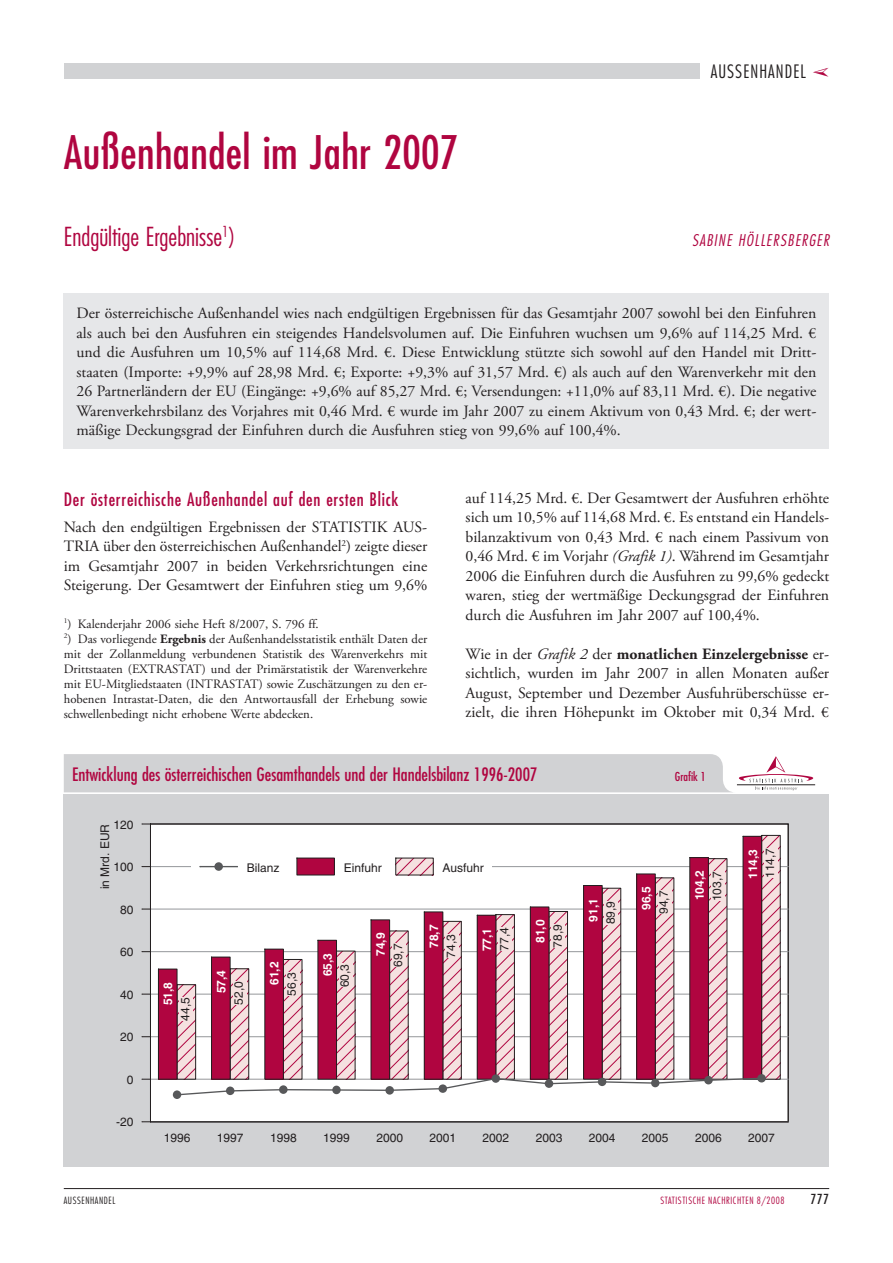
<style>
.page{position:relative;width:893px;height:1263px;background:#fff}
.page>*{position:absolute;margin:0;border:0;box-sizing:border-box;transform-origin:0 0}
.t1{font:condensed 45px "Futura";letter-spacing:.01em;color:#b00540}
.t2{font:300 condensed 25.5px "Futura";color:#b00540}
.t3{font:condensed 18px "Futura";color:#b00540}
.t4{font:condensed 18px "Futura";letter-spacing:.04em;color:#b00540}
.t5{font:300 condensed 18px "Futura";letter-spacing:.06em;color:#231f20}
.t6{font:15.75px/19.5px "Adobe Garamond Pro";color:#231f20;text-align:justify}
.t7{font:italic 300 condensed 15.75px "Futura";letter-spacing:.08em;color:#b00540}
.t8{font:condensed 13.5px "Futura";color:#231f20}
.t9{font:12.75px/15px "Adobe Garamond Pro";color:#231f20;text-align:justify}
.t10{font:12px "Helvetica";color:#231f20}
.t11{font:700 12px "Helvetica";color:#fff}
.t12{font:condensed 12px "Futura";color:#b00540}
.t13{font:300 condensed 9.75px "Futura";letter-spacing:.06em;color:#b00540}
.t14{font:300 condensed 9.75px "Futura";letter-spacing:.06em;color:#231f20}
.s1{font-weight:700}
.s2{font-style:italic}
</style>
<div class="page">
<div style="left:64px;top:64px;width:635px;height:15px;background:#d1d2d4"></div>
<hr style="left:64px;top:1188px;width:765px;height:1px;background:#231f20">
<div style="left:64px;top:293px;width:765px;height:156px;background:#e6e7e9"></div>
<div style="left:64px;top:794px;width:765px;height:373px;background:#d1d2d4"></div>
<div style="left:150px;top:824px;width:638px;height:298px;background:#fff"></div>
<hr style="left:788px;top:824px;width:1px;height:298px;background:#231f20">
<hr style="left:150px;top:823px;width:638px;height:1px;background:#231f20">
<hr style="left:150px;top:1079px;width:638px;height:1px;background:#95979a">
<hr style="left:150px;top:1036px;width:638px;height:1px;background:#95979a">
<hr style="left:150px;top:994px;width:638px;height:1px;background:#95979a">
<hr style="left:150px;top:951px;width:638px;height:1px;background:#95979a">
<hr style="left:150px;top:909px;width:638px;height:1px;background:#95979a">
<hr style="left:150px;top:866px;width:638px;height:1px;background:#95979a">
<hr style="left:150px;top:824px;width:1px;height:298px;background:#231f20">
<hr style="left:150px;top:1121px;width:638px;height:1px;background:#231f20">
<div style="left:761px;top:835px;width:20px;height:245px;border:1px solid #231f20"></div>
<div style="left:158px;top:969px;width:19px;height:110px;background:#b00540"></div>
<div style="left:158px;top:969px;width:19px;height:111px;border:1px solid #231f20"></div>
<div style="left:173px;top:1090px;width:8px;height:9px;background:#57585a;border-radius:50%"></div>
<svg style="left:176px;top:835px;width:604px;height:261px"></svg>
<svg style="left:64px;top:754px;width:749px;height:38px;background:#d5d5d7"></svg>
<hr style="left:737px;top:784px;width:78px;height:1px;background:#231f20">
<h1 class="t1" style="left:64px;top:131px;width:396px">Außenhandel im Jahr 2007</h1>
<p class="t5" style="left:711px;top:64px;width:97px">AUSSENHANDEL</p>
<h2 class="t2" style="left:64px;top:225px;width:174px">Endgültige Ergebnisse<sup>1</sup>)</h2>
<p class="t7" style="left:692px;top:233px;width:139px">SABINE HÖLLERSBERGER</p>
<p class="t6" style="left:77px;top:305px;width:741px">Der österreichische Außenhandel wies nach endgültigen Ergebnissen für das Gesamtjahr 2007 sowohl bei den Einfuhren als auch bei den Ausfuhren ein steigendes Handelsvolumen auf. Die Einfuhren wuchsen um 9,6% auf 114,25 Mrd. € und die Ausfuhren um 10,5% auf 114,68 Mrd. €. Diese Entwicklung stützte sich sowohl auf den Handel mit Dritt&shy;staaten (Importe: +9,9% auf 28,98 Mrd. €; Exporte: +9,3% auf 31,57 Mrd. €) als auch auf den Warenverkehr mit den 26 Partnerländern der EU (Eingänge: +9,6% auf 85,27 Mrd. €; Versendungen: +11,0% auf 83,11 Mrd. €). Die negative Warenverkehrsbilanz des Vorjahres mit 0,46 Mrd. € wurde im Jahr 2007 zu einem Aktivum von 0,43 Mrd. €; der wert&shy;mäßige Deckungsgrad der Einfuhren durch die Ausfuhren stieg von 99,6% auf 100,4%.</p>
<p class="t4" style="left:64px;top:491px;width:336px">Der österreichische Außenhandel auf den ersten Blick</p>
<p class="t6" style="left:64px;top:518px;width:365px">Nach den endgültigen Ergebnissen der STATISTIK AUS-TRIA über den österreichischen Außenhandel<sup>2</sup>) zeigte dieser im Gesamtjahr 2007 in beiden Verkehrsrichtungen eine Steigerung. Der Gesamtwert der Einfuhren stieg um 9,6%</p>
<p class="t9" style="left:64px;top:617px;width:256px"><sup>1</sup>) Kalenderjahr 2006 siehe Heft 8/2007, S. 796 ff.</p>
<p class="t9" style="left:64px;top:632px;width:365px"><sup>2</sup>) Das vorliegende <span class="s1">Ergebnis</span> der Außenhandelsstatistik enthält Daten der mit der Zollanmeldung verbundenen Statistik des Warenverkehrs mit Drittstaaten (EXTRASTAT) und der Primärstatistik der Warenverkehre mit EU-Mitgliedstaaten (INTRASTAT) sowie Zuschätzungen zu den er&shy;hobenen Intrastat-Daten, die den Antwortausfall der Erhebung sowie schwellenbedingt nicht erhobene Werte abdecken.</p>
<p class="t6" style="left:466px;top:489px;width:365px">auf 114,25 Mrd. €. Der Gesamtwert der Ausfuhren erhöhte sich um 10,5% auf 114,68 Mrd. €. Es entstand ein Handels&shy;bilanzaktivum von 0,43 Mrd. € nach einem Passivum von 0,46 Mrd. € im Vorjahr <span class="s2">(Grafik 1)</span>. Während im Gesamtjahr 2006 die Einfuhren durch die Ausfuhren zu 99,6% gedeckt waren, stieg der wertmäßige Deckungsgrad der Einfuhren durch die Ausfuhren im Jahr 2007 auf 100,4%.</p>
<p class="t6" style="left:466px;top:645px;width:365px">Wie in der <span class="s2">Grafik 2</span> der <span class="s1">monatlichen Einzelergebnisse</span> er&shy;sichtlich, wurden im Jahr 2007 in allen Monaten außer August, September und Dezember Ausfuhrüberschüsse er&shy;zielt, die ihren Höhepunkt im Oktober mit 0,34 Mrd. €</p>
<p class="t3" style="left:72px;top:766px;width:467px">Entwicklung des österreichischen Gesamthandels und der Handelsbilanz 1996-2007</p>
<p class="t12" style="left:675px;top:771px;width:33px">Grafik 1</p>
<p class="t10" style="left:113px;top:820px;width:22px">120</p>
<p class="t10" style="left:100px;top:889px;width:67px;rotate:-90deg">in Mrd. EUR</p>
<p class="t10" style="left:113px;top:863px;width:22px">100</p>
<p class="t10" style="left:120px;top:905px;width:15px">80</p>
<p class="t10" style="left:120px;top:948px;width:15px">60</p>
<p class="t10" style="left:120px;top:990px;width:15px">40</p>
<p class="t10" style="left:120px;top:1033px;width:15px">20</p>
<p class="t10" style="left:127px;top:1075px;width:8px">0</p>
<p class="t10" style="left:116px;top:1118px;width:19px">-20</p>
<p class="t11" style="left:164px;top:1005px;width:25px;rotate:-90deg">51,8</p>
<p class="t10" style="left:181px;top:1021px;width:25px;rotate:-90deg">44,5</p>
<p class="t10" style="left:247px;top:863px;width:34px">Bilanz</p>
<p class="t10" style="left:344px;top:863px;width:40px">Einfuhr</p>
<p class="t10" style="left:443px;top:863px;width:43px">Ausfuhr</p>
<p class="t11" style="left:217px;top:993px;width:25px;rotate:-90deg">57,4</p>
<p class="t11" style="left:270px;top:985px;width:25px;rotate:-90deg">61,2</p>
<p class="t11" style="left:323px;top:976px;width:25px;rotate:-90deg">65,3</p>
<p class="t10" style="left:234px;top:1005px;width:25px;rotate:-90deg">52,0</p>
<p class="t10" style="left:287px;top:996px;width:25px;rotate:-90deg">56,3</p>
<p class="t10" style="left:340px;top:987px;width:25px;rotate:-90deg">60,3</p>
<p class="t11" style="left:376px;top:956px;width:25px;rotate:-90deg">74,9</p>
<p class="t11" style="left:429px;top:948px;width:25px;rotate:-90deg">78,7</p>
<p class="t11" style="left:483px;top:951px;width:25px;rotate:-90deg">77,1</p>
<p class="t11" style="left:536px;top:943px;width:25px;rotate:-90deg">81,0</p>
<p class="t10" style="left:394px;top:967px;width:25px;rotate:-90deg">69,7</p>
<p class="t10" style="left:447px;top:957px;width:25px;rotate:-90deg">74,3</p>
<p class="t10" style="left:500px;top:951px;width:25px;rotate:-90deg">77,4</p>
<p class="t10" style="left:553px;top:948px;width:25px;rotate:-90deg">78,9</p>
<p class="t11" style="left:642px;top:910px;width:25px;rotate:-90deg">96,5</p>
<p class="t10" style="left:606px;top:924px;width:25px;rotate:-90deg">89,9</p>
<p class="t10" style="left:659px;top:914px;width:25px;rotate:-90deg">94,7</p>
<p class="t11" style="left:589px;top:922px;width:25px;rotate:-90deg">91,1</p>
<p class="t11" style="left:695px;top:900px;width:32px;rotate:-90deg">104,2</p>
<p class="t10" style="left:712px;top:901px;width:32px;rotate:-90deg">103,7</p>
<p class="t10" style="left:766px;top:878px;width:32px;rotate:-90deg">114,7</p>
<p class="t11" style="left:748px;top:879px;width:32px;rotate:-90deg">114,3</p>
<p class="t10" style="left:164px;top:1133px;width:28px">1996</p>
<p class="t10" style="left:217px;top:1133px;width:28px">1997</p>
<p class="t10" style="left:270px;top:1133px;width:28px">1998</p>
<p class="t10" style="left:323px;top:1133px;width:28px">1999</p>
<p class="t10" style="left:376px;top:1133px;width:28px">2000</p>
<p class="t10" style="left:429px;top:1133px;width:28px">2001</p>
<p class="t10" style="left:482px;top:1133px;width:28px">2002</p>
<p class="t10" style="left:536px;top:1133px;width:28px">2003</p>
<p class="t10" style="left:589px;top:1133px;width:28px">2004</p>
<p class="t10" style="left:642px;top:1133px;width:28px">2005</p>
<p class="t10" style="left:695px;top:1133px;width:28px">2006</p>
<p class="t10" style="left:748px;top:1133px;width:28px">2007</p>
<p class="t14" style="left:64px;top:1196px;width:53px">AUSSENHANDEL</p>
<p class="t13" style="left:660px;top:1196px;width:126px">STATISTISCHE NACHRICHTEN 8/2008</p>
<p class="t8" style="left:811px;top:1193px;width:20px">777</p>
</div>
